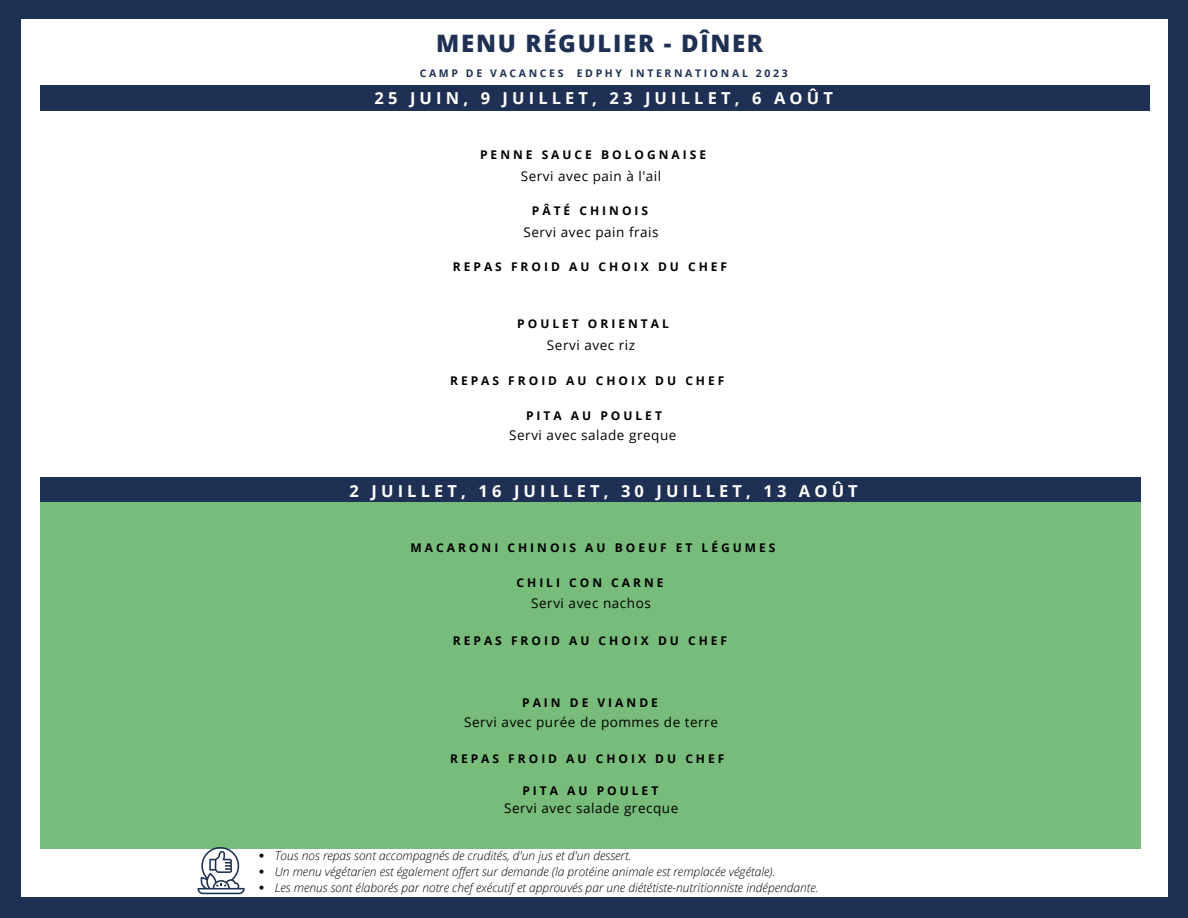
<style>
.page{position:relative;width:1188px;height:918px;background:#1e3053}
.page>*{position:absolute;margin:0;border:0;box-sizing:border-box;transform-origin:0 0}
.t1{font:800 24px "Open Sans";letter-spacing:.07em;color:#1e3053}
.t2{font:700 16.5px "Open Sans";letter-spacing:.25em;color:#fff}
.t3{font:13.5px "Open Sans";letter-spacing:.04em;color:#000}
.t4{font:italic 300 12px "Open Sans";color:#000}
.t5{font:700 12px "Open Sans";letter-spacing:.25em;color:#000}
.t6{font:700 10.5px "Open Sans";letter-spacing:.25em;color:#1e3053}
</style>
<div class="page">
<div style="left:21px;top:20px;width:1146px;height:877px;background:#fff"></div>
<div style="left:40px;top:85px;width:1110px;height:26px;background:#1e3053"></div>
<div style="left:40px;top:478px;width:1101px;height:371px;background:#77bc7a"></div>
<div style="left:40px;top:478px;width:1101px;height:24px;background:#1e3053"></div>
<svg style="left:197px;top:847px;width:48px;height:47px"></svg>
<svg style="left:259px;top:854px;width:4px;height:4px"></svg>
<svg style="left:259px;top:870px;width:4px;height:4px"></svg>
<svg style="left:259px;top:886px;width:4px;height:4px"></svg>
<p class="t1" style="left:436px;top:27px;width:328px">MENU RÉGULIER - DÎNER</p>
<p class="t6" style="left:420px;top:66px;width:145px">CAMP DE VACANCES</p>
<p class="t6" style="left:577px;top:66px;width:212px">EDPHY INTERNATIONAL 2023</p>
<p class="t2" style="left:375px;top:87px;width:460px">25 JUIN, 9 JUILLET, 23 JUILLET, 6 AOÛT</p>
<p class="t5" style="left:480px;top:146px;width:228px">PENNE SAUCE BOLOGNAISE</p>
<p class="t3" style="left:521px;top:166px;width:142px">Servi avec pain à l'ail</p>
<p class="t5" style="left:532px;top:202px;width:118px">PÂTÉ CHINOIS</p>
<p class="t3" style="left:523px;top:223px;width:137px">Servi avec pain frais</p>
<p class="t5" style="left:453px;top:259px;width:276px">REPAS FROID AU CHOIX DU CHEF</p>
<p class="t5" style="left:517px;top:315px;width:153px">POULET ORIENTAL</p>
<p class="t3" style="left:547px;top:335px;width:90px">Servi avec riz</p>
<p class="t5" style="left:450px;top:372px;width:276px">REPAS FROID AU CHOIX DU CHEF</p>
<p class="t5" style="left:526px;top:407px;width:137px">PITA AU POULET</p>
<p class="t3" style="left:509px;top:426px;width:169px">Servi avec salade greque</p>
<p class="t2" style="left:350px;top:480px;width:510px">2 JUILLET, 16 JUILLET, 30 JUILLET, 13 AOÛT</p>
<p class="t5" style="left:411px;top:539px;width:366px">MACARONI CHINOIS AU BOEUF ET LÉGUMES</p>
<p class="t5" style="left:517px;top:574px;width:149px">CHILI CON CARNE</p>
<p class="t3" style="left:531px;top:593px;width:121px">Servi avec nachos</p>
<p class="t5" style="left:453px;top:632px;width:276px">REPAS FROID AU CHOIX DU CHEF</p>
<p class="t5" style="left:522px;top:694px;width:137px">PAIN DE VIANDE</p>
<p class="t3" style="left:464px;top:713px;width:255px">Servi avec purée de pommes de terre</p>
<p class="t5" style="left:450px;top:750px;width:276px">REPAS FROID AU CHOIX DU CHEF</p>
<p class="t5" style="left:522px;top:783px;width:137px">PITA AU POULET</p>
<p class="t3" style="left:504px;top:799px;width:176px">Servi avec salade grecque</p>
<p class="t4" style="left:275px;top:847px;width:358px">Tous nos repas sont accompagnés de crudités, d'un jus et d'un dessert.</p>
<p class="t4" style="left:275px;top:863px;width:502px">Un menu végétarien est également offert sur demande (la protéine animale est remplacée végétale).</p>
<p class="t4" style="left:275px;top:879px;width:545px">Les menus sont élaborés par notre chef exécutif et approuvés par une diététiste-nutritionniste indépendante.</p>
</div>
